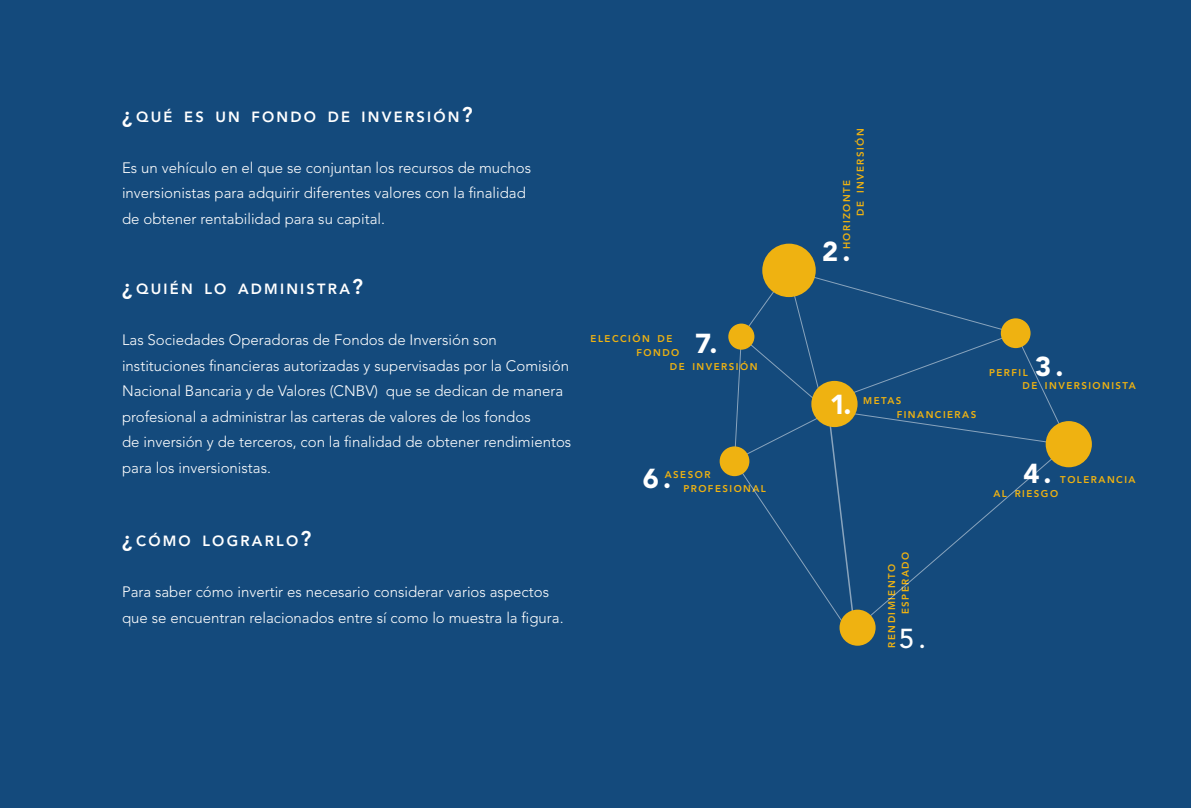
<style>
.page{position:relative;width:1191px;height:808px;background:#144a7c}
.page>*{position:absolute;margin:0;border:0;box-sizing:border-box;transform-origin:0 0}
.t1{font:900 27.15px "Avenir LT Std";color:#fff}
.t2{font:500 27.15px "Avenir LT Std";color:#fff}
.t3{font:300 15px/25.5px "Avenir LT Std";color:#fff}
.t4{font:800 14.7px "Avenir LT Std";letter-spacing:.15em;color:#fff}
.t5{font:800 9.75px/14px "Avenir LT Std";letter-spacing:.15em;color:#efb211}
.s1{font-size:21px}
</style>
<div class="page">
<svg style="left:734px;top:274px;width:335px;height:360px"></svg>
<div style="left:811px;top:381px;width:46px;height:46px;background:#efb211;border-radius:50%"></div>
<div style="left:1000px;top:318px;width:30px;height:30px;background:#efb211;border-radius:50%"></div>
<div style="left:719px;top:446px;width:30px;height:30px;background:#efb211;border-radius:50%"></div>
<div style="left:1045px;top:421px;width:46px;height:46px;background:#efb211;border-radius:50%"></div>
<div style="left:728px;top:324px;width:26px;height:26px;background:#efb211;border-radius:50%"></div>
<div style="left:839px;top:610px;width:36px;height:36px;background:#efb211;border-radius:50%"></div>
<div style="left:762px;top:244px;width:53px;height:53px;background:#efb211;border-radius:50%"></div>
<p class="t4" style="left:122px;top:108px;width:352px"><span class="s1">¿</span>QUÉ ES UN FONDO DE INVERSIÓN<span class="s1">?</span></p>
<p class="t3" style="left:122px;top:155px;width:410px">Es un vehículo en el que se conjuntan los recursos de muchos inversionistas para adquirir diferentes valores con la finalidad de obtener rentabilidad para su capital.</p>
<p class="t4" style="left:122px;top:281px;width:242px"><span class="s1">¿</span>QUIÉN LO ADMINISTRA<span class="s1">?</span></p>
<p class="t3" style="left:122px;top:327px;width:451px">Las Sociedades Operadoras de Fondos de Inversión son instituciones financieras autorizadas y supervisadas por la Comisión Nacional Bancaria y de Valores (CNBV) que se dedican de manera profesional a administrar las carteras de valores de los fondos<br>de inversión y de terceros, con la finalidad de obtener rendimientos para los inversionistas.</p>
<p class="t4" style="left:122px;top:533px;width:191px"><span class="s1">¿</span>CÓMO LOGRARLO<span class="s1">?</span></p>
<p class="t3" style="left:122px;top:579px;width:443px">Para saber cómo invertir es necesario considerar varios aspectos que se encuentran relacionados entre sí como lo muestra la figura.</p>
<p class="t5" style="left:590px;top:332px;width:83px">ELECCIÓN DE</p>
<p class="t5" style="left:636px;top:346px;width:44px">FONDO</p>
<p class="t5" style="left:670px;top:360px;width:89px">DE INVERSIÓN</p>
<h1 class="t1" style="left:695px;top:327px;width:24px">7.</h1>
<h1 class="t1" style="left:643px;top:462px;width:30px">6.</h1>
<p class="t5" style="left:683px;top:468px;width:84px;text-indent:-19px">ASESOR<br>PROFESIONAL</p>
<p class="t5" style="left:839px;top:216px;width:89px;text-indent:-33px;rotate:-90deg">HORIZONTE<br>DE INVERSIÓN</p>
<h1 class="t1" style="left:822px;top:235px;width:30px">2.</h1>
<h1 class="t1" style="left:829px;top:388px;width:23px">1.</h1>
<p class="t5" style="left:896px;top:394px;width:81px;text-indent:-33px">METAS<br>FINANCIERAS</p>
<h1 class="t1" style="left:1035px;top:350px;width:30px">3.</h1>
<p class="t5" style="left:1022px;top:379px;width:115px">DE INVERSIONISTA</p>
<p class="t5" style="left:989px;top:365px;width:40px">PERFIL</p>
<h1 class="t1" style="left:1023px;top:457px;width:30px">4.</h1>
<p class="t5" style="left:1060px;top:472px;width:77px">TOLERANCIA</p>
<p class="t5" style="left:993px;top:486px;width:66px">AL RIESGO</p>
<p class="t5" style="left:898px;top:614px;width:64px;rotate:-90deg">ESPERADO</p>
<p class="t5" style="left:884px;top:648px;width:85px;rotate:-90deg">RENDIMIENTO</p>
<h1 class="t2" style="left:899px;top:622px;width:28px">5.</h1>
</div>
